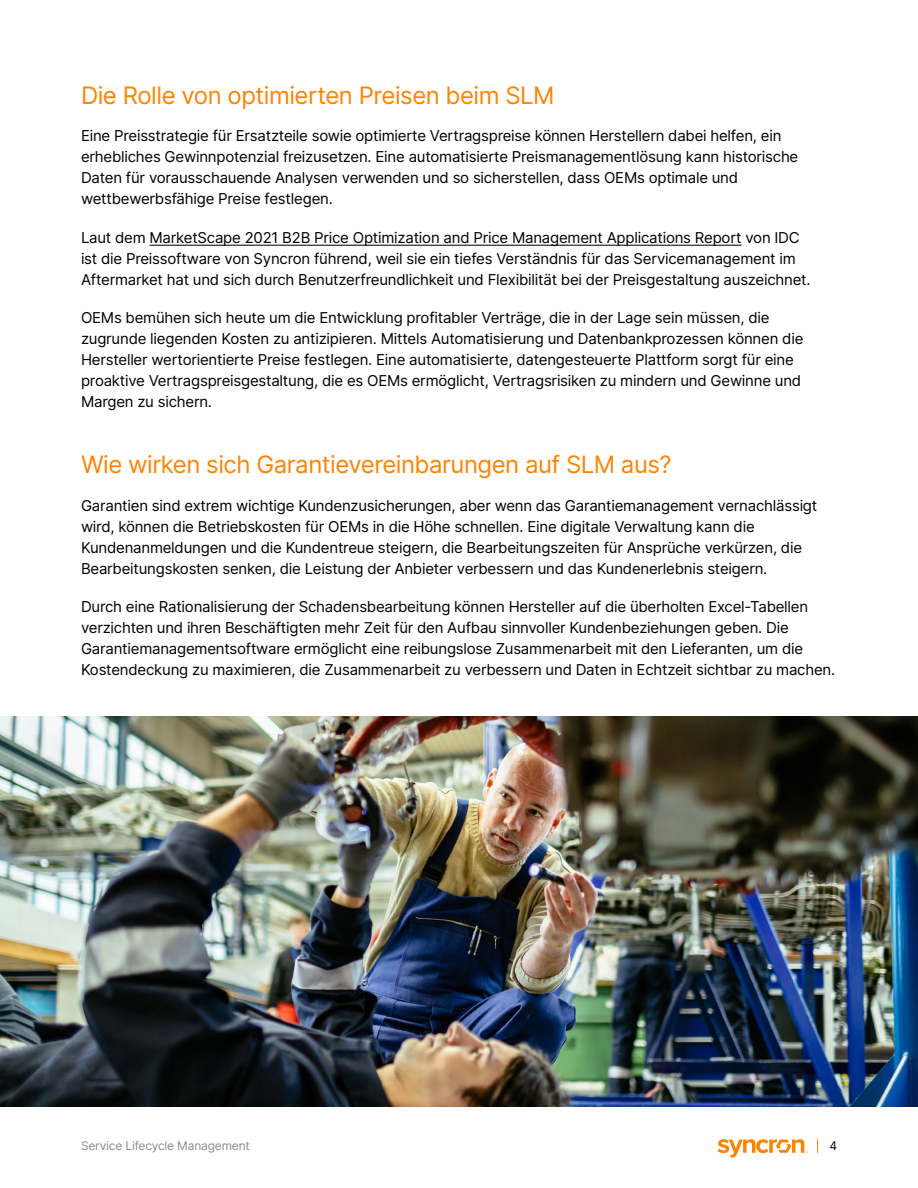
<style>
.page{position:relative;width:918px;height:1188px;background:#fff}
.page>*{position:absolute;margin:0;border:0;box-sizing:border-box;transform-origin:0 0}
.t1{font:24px "Inter";letter-spacing:-.02em;color:#ff8300}
.t2{font:15px/21px "Inter";letter-spacing:-.015em;color:#000}
.t3{font:12px "Inter";letter-spacing:-.015em;color:#8a8c8e}
.t4{font:12px "Inter";color:#000}
</style>
<div class="page">
<svg style="left:718px;top:1139px;width:90px;height:19px"></svg>
<svg style="left:817px;top:1139px;width:1px;height:14px"></svg>
<img style="left:0;top:716px;width:918px;height:391px">
<hr style="left:150px;top:245px;width:592px;height:1px;background:#000">
<h1 class="t1" style="left:81px;top:78px;width:475px">Die Rolle von optimierten Preisen beim SLM</h1>
<p class="t2" style="left:81px;top:125px;width:719px">Eine Preisstrategie für Ersatzteile sowie optimierte Vertragspreise können Herstellern dabei helfen, ein erhebliches Gewinnpotenzial freizusetzen. Eine automatisierte Preismanagementlösung kann historische Daten für vorausschauende Analysen verwenden und so sicherstellen, dass OEMs optimale und wettbewerbsfähige Preise festlegen.</p>
<p class="t2" style="left:81px;top:226px;width:731px">Laut dem MarketScape 2021 B2B Price Optimization and Price Management Applications Report von IDC ist die Preissoftware von Syncron führend, weil sie ein tiefes Verständnis für das Servicemanagement im<br>Aftermarket hat und sich durch Benutzerfreundlichkeit und Flexibilität bei der Preisgestaltung auszeichnet.</p>
<p class="t2" style="left:81px;top:307px;width:724px">OEMs bemühen sich heute um die Entwicklung profitabler Verträge, die in der Lage sein müssen, die zugrunde liegenden Kosten zu antizipieren. Mittels Automatisierung und Datenbankprozessen können die Hersteller wertorientierte Preise festlegen. Eine automatisierte, datengesteuerte Plattform sorgt für eine proaktive Vertragspreisgestaltung, die es OEMs ermöglicht, Vertragsrisiken zu mindern und Gewinne und Margen zu sichern.</p>
<h1 class="t1" style="left:81px;top:447px;width:592px">Wie wirken sich Garantievereinbarungen auf SLM aus?</h1>
<p class="t2" style="left:81px;top:494px;width:738px">Garantien sind extrem wichtige Kundenzusicherungen, aber wenn das Garantiemanagement vernachlässigt wird, können die Betriebskosten für OEMs in die Höhe schnellen. Eine digitale Verwaltung kann die Kundenanmeldungen und die Kundentreue steigern, die Bearbeitungszeiten für Ansprüche verkürzen, die Bearbeitungskosten senken, die Leistung der Anbieter verbessern und das Kundenerlebnis steigern.</p>
<p class="t2" style="left:81px;top:596px;width:756px">Durch eine Rationalisierung der Schadensbearbeitung können Hersteller auf die überholten Excel-Tabellen verzichten und ihren Beschäftigten mehr Zeit für den Aufbau sinnvoller Kundenbeziehungen geben. Die Garantiemanagementsoftware ermöglicht eine reibungslose Zusammenarbeit mit den Lieferanten, um die Kostendeckung zu maximieren, die Zusammenarbeit zu verbessern und Daten in Echtzeit sichtbar zu machen.</p>
<p class="t3" style="left:81px;top:1137px;width:171px">Service Lifecycle Management</p>
<p class="t4" style="left:829px;top:1137px;width:9px">4</p>
</div>
